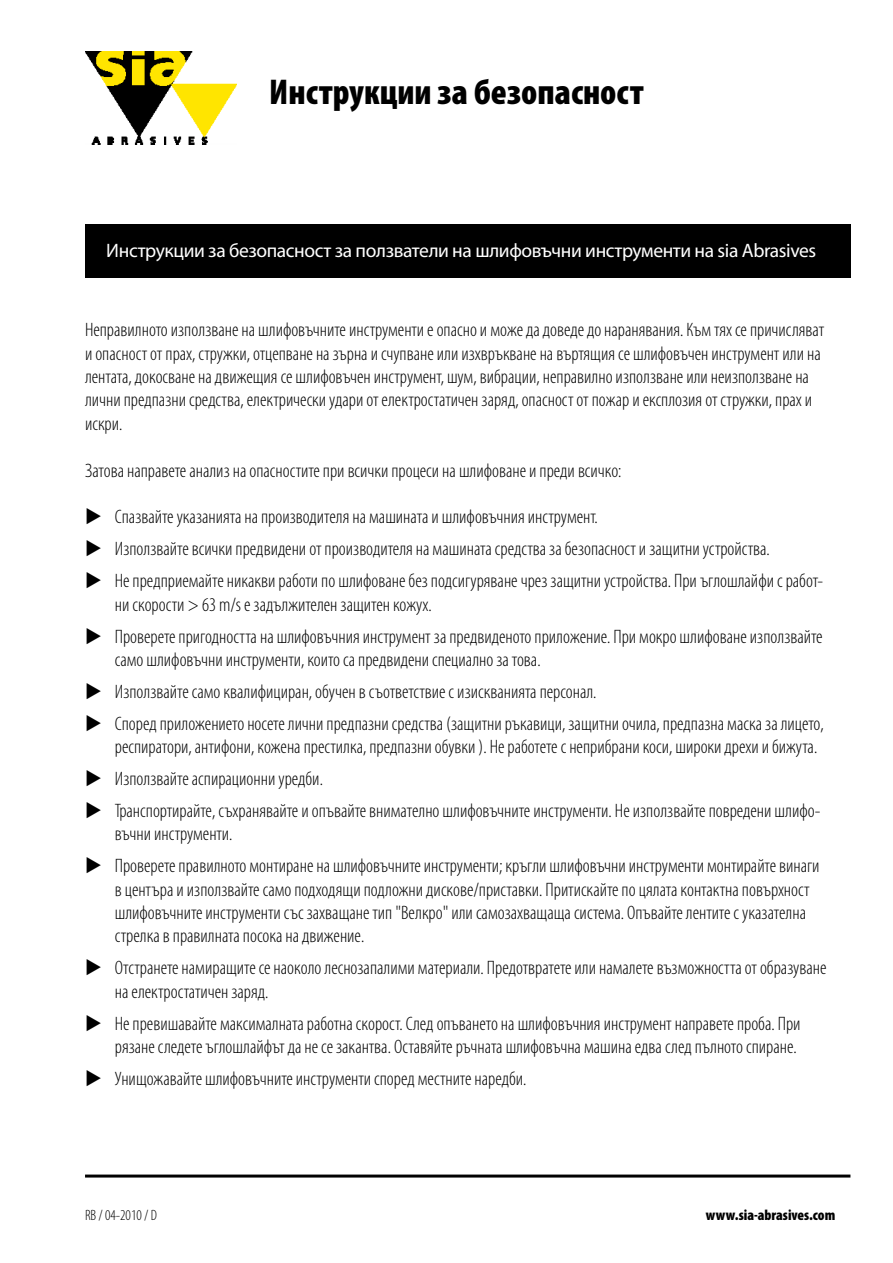
<style>
.page{position:relative;width:893px;height:1263px;background:#fff}
.page>*{position:absolute;margin:0;border:0;box-sizing:border-box;transform-origin:0 0}
.t1{font:900 condensed 36px "Myriad Pro";color:#000}
.t2{font:300 condensed 19.5px/23.4px "Myriad Pro";color:#000}
.t3{font:19.5px "Myriad Pro";letter-spacing:-.02em;color:#fff}
.t4{font:900 condensed 15px "Myriad Pro";color:#000}
.t5{font:300 condensed 15px "Myriad Pro";color:#000}
</style>
<div class="page">
<div style="left:85px;top:224px;width:765px;height:54px;background:#000"></div>
<img style="left:85px;top:51px;width:151px;height:94px">
<hr style="left:85px;top:1174px;width:765px;height:3px;background:#000">
<h1 class="t1" style="left:269px;top:69px;width:376px">Инструкции за безопасност</h1>
<p class="t3" style="left:106px;top:239px;width:711px">Инструкции за безопасност за ползватели на шлифовъчни инструменти на sia Abrasives</p>
<p class="t2" style="left:85px;top:318px;width:741px">Неправилното използване на шлифовъчните инструменти е опасно и може да доведе до наранявания. Към тях се причисляват и опасност от прах, стружки, отцепване на зърна и счупване или изхвръкване на въртящия се шлифовъчен инструмент или на лентата, докосване на движещия се шлифовъчен инструмент, шум, вибрации, неправилно използване или неизползване на лични предпазни средства, електрически удари от електростатичен заряд, опасност от пожар и експлозия от стружки, прах и искри.</p>
<p class="t2" style="left:85px;top:458px;width:538px">Затова направете анализ на опасностите при всички процеси на шлифоване и преди всичко:</p>
<p class="t2" style="left:85px;top:505px;width:514px">◆ Спазвайте указанията на производителя на машината и шлифовъчния инструмент.</p>
<p class="t2" style="left:85px;top:537px;width:686px">◆ Използвайте всички предвидени от производителя на машината средства за безопасност и защитни устройства.</p>
<p class="t2" style="left:115px;top:569px;width:710px;text-indent:-30px">◆ Не предприемайте никакви работи по шлифоване без подсигуряване чрез защитни устройства. При ъглошлайфи с работ&shy;ни скорости &gt; 63 m/s е задължителен защитен кожух.</p>
<p class="t2" style="left:115px;top:624px;width:709px;text-indent:-30px">◆ Проверете пригодността на шлифовъчния инструмент за предвиденото приложение. При мокро шлифоване използвайте само шлифовъчни инструменти, които са предвидени специално за това.</p>
<p class="t2" style="left:85px;top:679px;width:513px">◆ Използвайте само квалифициран, обучен в съответствие с изискванията персонал.</p>
<p class="t2" style="left:115px;top:711px;width:710px;text-indent:-30px">◆ Според приложението носете лични предпазни средства (защитни ръкавици, защитни очила, предпазна маска за лицето, респиратори, антифони, кожена престилка, предпазни обувки ). Не работете с неприбрани коси, широки дрехи и бижута.</p>
<p class="t2" style="left:85px;top:767px;width:239px">◆ Използвайте аспирационни уредби.</p>
<p class="t2" style="left:115px;top:799px;width:707px;text-indent:-30px">◆ Транспортирайте, съхранявайте и опъвайте внимателно шлифовъчните инструменти. Не използвайте повредени шлифо&shy;въчни инструменти.</p>
<p class="t2" style="left:115px;top:854px;width:706px;text-indent:-30px">◆ Проверете правилното монтиране на шлифовъчните инструменти; кръгли шлифовъчни инструменти монтирайте винаги в центъра и използвайте само подходящи подложни дискове/приставки. Притискайте по цялата контактна повърхност шлифовъчните инструменти със захващане тип "Велкро" или самозахващаща система. Опъвайте лентите с указателна стрелка в правилната посока на движение.</p>
<p class="t2" style="left:115px;top:956px;width:713px;text-indent:-30px">◆ Отстранете намиращите се наоколо леснозапалими материали. Предотвратете или намалете възможността от образуване на електростатичен заряд.</p>
<p class="t2" style="left:85px;top:1011px;width:717px;text-align:right">◆ Не превишавайте максималната работна скорост. След опъването на шлифовъчния инструмент направете проба. При рязане следете ъглошлайфът да не се закантва. Оставяйте ръчната шлифовъчна машина едва след пълното спиране.</p>
<p class="t2" style="left:85px;top:1067px;width:443px">◆ Унищожавайте шлифовъчните инструменти според местните наредби.</p>
<p class="t5" style="left:85px;top:1206px;width:73px">RB / 04-2010 / D</p>
<p class="t4" style="left:706px;top:1205px;width:131px">www.sia-abrasives.com</p>
</div>
